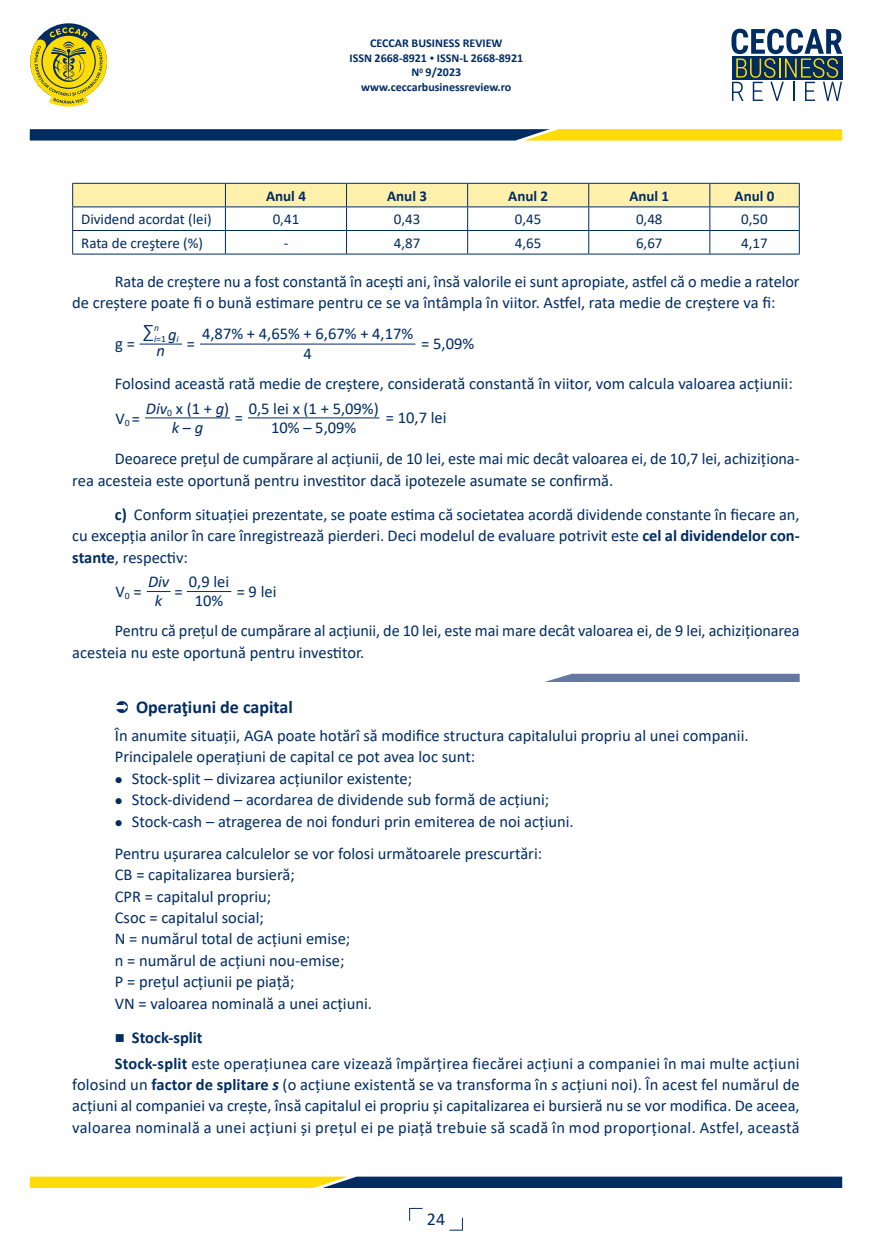
<style>
.page{position:relative;width:872px;height:1255px;background:#fff}
.page>*{position:absolute;margin:0;border:0;box-sizing:border-box;transform-origin:0 0}
.t1{font:700 18px "Calibri";color:#002c62}
.t2{font:18px "Calibri";color:#002c62}
.t3{font:16.5px/21.5px "Calibri";color:#002c62}
.t4{font:italic 16.5px "Calibri";color:#002c62}
.t5{font:15px "Calibri";color:#002c62}
.t6{font:700 15px "Calibri";color:#002c62}
.t7{font:700 12px/14.4px "Calibri";color:#002c62;text-align:center}
.t8{font:italic 9.6px/11.4px "Calibri";color:#002c62}
.s1{font-size:9px}
.s2{font-style:normal}
.s3{font-style:normal;font-size:16.5px}
.s4{font-style:italic}
.s5{font-weight:700}
.s6{font-weight:700;font-style:italic}
</style>
<div class="page">
<svg style="left:409px;top:1207px;width:13px;height:13px"></svg>
<svg style="left:30px;top:27px;width:77px;height:80px"></svg>
<svg style="left:731px;top:29px;width:111px;height:72px"></svg>
<svg style="left:30px;top:129px;width:812px;height:11px;background:#637144"></svg>
<svg style="left:30px;top:1176px;width:812px;height:11px;background:#6a774c"></svg>
<svg style="left:449px;top:1217px;width:14px;height:13px"></svg>
<svg style="left:72px;top:183px;width:728px;height:71px"></svg>
<hr style="left:72px;top:254px;width:153px;height:1px;background:#002c62">
<hr style="left:225px;top:254px;width:121px;height:1px;background:#002c62">
<hr style="left:346px;top:254px;width:121px;height:1px;background:#002c62">
<hr style="left:467px;top:254px;width:122px;height:1px;background:#002c62">
<hr style="left:589px;top:254px;width:121px;height:1px;background:#002c62">
<hr style="left:710px;top:254px;width:89px;height:1px;background:#002c62">
<hr style="left:139px;top:344px;width:43px;height:1px;background:#002c62">
<hr style="left:200px;top:344px;width:215px;height:1px;background:#002c62">
<hr style="left:145px;top:417px;width:85px;height:1px;background:#002c62">
<hr style="left:248px;top:417px;width:131px;height:1px;background:#002c62">
<svg style="left:147px;top:591px;width:24px;height:1px"></svg>
<hr style="left:187px;top:591px;width:44px;height:1px;background:#002c62">
<svg style="left:545px;top:673px;width:254px;height:9px;background:#798aae"></svg>
<p class="t7" style="left:349px;top:36px;width:175px">CECCAR BUSINESS REVIEW<br>ISSN 2668-8921 <span class="s1">•</span> ISSN-L 2668-8921<br>N<sup>0</sup> 9/2023 www.ceccarbusinessreview.ro</p>
<p class="t6" style="left:266px;top:185px;width:41px">Anul 4</p>
<p class="t6" style="left:387px;top:185px;width:41px">Anul 3</p>
<p class="t6" style="left:508px;top:185px;width:41px">Anul 2</p>
<p class="t6" style="left:629px;top:185px;width:41px">Anul 1</p>
<p class="t6" style="left:734px;top:185px;width:41px">Anul 0</p>
<p class="t5" style="left:81px;top:209px;width:132px">Dividend acordat (lei)</p>
<p class="t5" style="left:273px;top:209px;width:28px">0,41</p>
<p class="t5" style="left:394px;top:209px;width:28px">0,43</p>
<p class="t5" style="left:515px;top:209px;width:28px">0,45</p>
<p class="t5" style="left:636px;top:209px;width:28px">0,48</p>
<p class="t5" style="left:741px;top:209px;width:28px">0,50</p>
<p class="t5" style="left:81px;top:232px;width:123px">Rata de creştere (%)</p>
<p class="t5" style="left:284px;top:232px;width:6px">-</p>
<p class="t5" style="left:394px;top:232px;width:28px">4,87</p>
<p class="t5" style="left:515px;top:232px;width:28px">4,65</p>
<p class="t5" style="left:636px;top:232px;width:28px">6,67</p>
<p class="t5" style="left:741px;top:232px;width:28px">4,17</p>
<p class="t3" style="left:72px;top:270px;width:729px;text-indent:43px">Rata de creştere nu a fost constantă în aceşti ani, însă valorile ei sunt apropiate, astfel că o medie a ratelor de creştere poate fi o bună estimare pentru ce se va întâmpla în viitor. Astfel, rata medie de creştere va fi:</p>
<p class="t3" style="left:115px;top:332px;width:41px">g = <sup>Σ</sup></p>
<p class="t8" style="left:154px;top:321px;width:43px">n<br>i<span class="s2">=1</span> <sup>g</sup>i <span class="s3">=</span></p>
<p class="t3" style="left:202px;top:323px;width:213px">4,87% + 4,65% + 6,67% + 4,17%</p>
<p class="t3" style="left:421px;top:332px;width:54px">= 5,09%</p>
<p class="t4" style="left:156px;top:338px;width:10px">n</p>
<p class="t3" style="left:115px;top:337px;width:679px;line-height:30.3px;text-indent:189px">4<br>Folosind această rată medie de creştere, considerată constantă în viitor, vom calcula valoarea acţiunii:</p>
<p class="t3" style="left:115px;top:407px;width:26px">V<sub>0</sub> =</p>
<p class="t3" style="left:146px;top:397px;width:85px"><span class="s4">Div</span><sub>0</sub> x (1 + <span class="s4">g</span>)</p>
<p class="t3" style="left:249px;top:397px;width:132px">0,5 lei x (1 + 5,09%)</p>
<p class="t3" style="left:386px;top:406px;width:62px">= 10,7 lei</p>
<p class="t3" style="left:235px;top:406px;width:10px">=</p>
<p class="t4" style="left:172px;top:416px;width:33px">k <span class="s2">–</span> g</p>
<p class="t3" style="left:115px;top:412px;width:685px;line-height:30.9px;text-indent:156px">10% – 5,09%<br>Deoarece preţul de cumpărare al acţiunii, de 10 lei, este mai mic decât valoarea ei, de 10,7 lei, achiziţiona-</p>
<p class="t3" style="left:115px;top:462px;width:686px;line-height:34.2px;text-indent:-43px">rea acesteia este oportună pentru investitor dacă ipotezele asumate se confirmă.<br><span class="s5">c)</span> Conform situaţiei prezentate, se poate estima că societatea acordă dividende constante în fiecare an,</p>
<p class="t3" style="left:72px;top:524px;width:729px">cu excepţia anilor în care înregistrează pierderi. Deci modelul de evaluare potrivit este <span class="s5">cel al dividendelor con&shy;stante</span>, respectiv:</p>
<p class="t3" style="left:116px;top:580px;width:28px">V<sub>0</sub> =</p>
<p class="t3" style="left:189px;top:570px;width:42px">0,9 lei</p>
<p class="t4" style="left:148px;top:570px;width:23px">Div</p>
<p class="t3" style="left:237px;top:580px;width:41px">= 9 lei</p>
<p class="t3" style="left:174px;top:580px;width:10px">=</p>
<p class="t4" style="left:155px;top:589px;width:9px">k</p>
<p class="t3" style="left:115px;top:585px;width:686px;line-height:30.3px;text-indent:80px">10%<br>Pentru că preţul de cumpărare al acţiunii, de 10 lei, este mai mare decât valoarea ei, de 9 lei, achiziţionarea</p>
<p class="t3" style="left:72px;top:641px;width:294px">acesteia nu este oportună pentru investitor.</p>
<p class="t1" style="left:136px;top:694px;width:158px">Operaţiuni de capital</p>
<p class="t3" style="left:115px;top:724px;width:635px">În anumite situaţii, AGA poate hotărî să modifice structura capitalului propriu al unei companii.<br>Principalele operaţiuni de capital ce pot avea loc sunt:</p>
<p class="t3" style="left:115px;top:767px;width:299px">● Stock-split – divizarea acţiunilor existente;</p>
<p class="t3" style="left:115px;top:788px;width:436px">● Stock-dividend – acordarea de dividende sub formă de acţiuni;</p>
<p class="t3" style="left:115px;top:804px;width:460px;line-height:32.1px">● Stock-cash – atragerea de noi fonduri prin emiterea de noi acţiuni.<br>Pentru uşurarea calculelor se vor folosi următoarele prescurtări:</p>
<p class="t3" style="left:115px;top:863px;width:259px">CB = capitalizarea bursieră;<br>CPR = capitalul propriu;<br>Csoc = capitalul social;<br>N = numărul total de acţiuni emise;<br>n = numărul de acţiuni nou-emise;<br>P = preţul acţiunii pe piaţă;<br>VN = valoarea nominală a unei acţiuni.</p>
<p class="t3" style="left:115px;top:1024px;width:686px;line-height:25.7px">■ <span class="s5">Stock-split<br>Stock-split</span> este operaţiunea care vizează împărţirea fiecărei acţiuni a companiei în mai multe acţiuni</p>
<p class="t3" style="left:72px;top:1073px;width:729px;text-align:justify">folosind un <span class="s5">factor de splitare</span> <span class="s6">s</span> (o acţiune existentă se va transforma în <span class="s4">s</span> acţiuni noi). În acest fel numărul de acţiuni al companiei va creşte, însă capitalul ei propriu şi capitalizarea ei bursieră nu se vor modifica. De aceea, valoarea nominală a unei acţiuni şi preţul ei pe piaţă trebuie să scadă în mod proporţional. Astfel, această</p>
<p class="t2" style="left:427px;top:1206px;width:20px">24</p>
</div>
